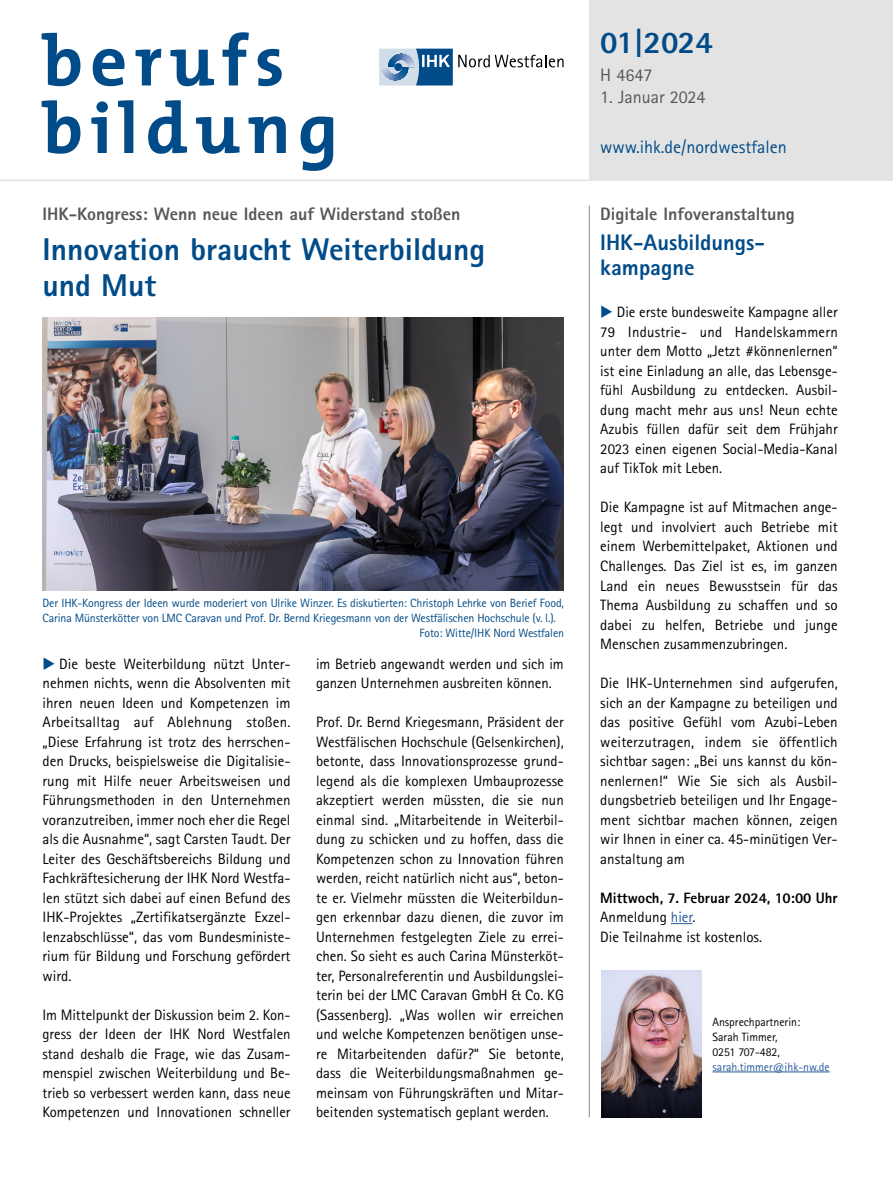
<style>
.page{position:relative;width:893px;height:1191px;background:#fff}
.page>*{position:absolute;margin:0;border:0;box-sizing:border-box;transform-origin:0 0}
.Headline_blau{font:800 31.5px/36px "Rotis Sans Serif";color:#004b88}
.Kopf_Ausgabe{font:800 31.5px "Rotis Sans Serif";letter-spacing:-.01em;color:#004b88}
.Headline_blau-2{font:800 22.5px/25.5px "Rotis Sans Serif";color:#004b88}
.Overline{font:800 18px "Rotis Sans Serif";color:#575756}
.Kopf_Infos{font:18px "Rotis Sans Serif";color:#004b88}
.Kopf_Infos-2{font:18px "Rotis Sans Serif";color:#575756}
.Copy{font:15px/19.5px "Rotis Sans Serif";color:#000;text-align:justify}
.Copy-2{font:800 15px "Rotis Sans Serif";color:#000}
.Bildunterschrift{font:12px "Rotis Sans Serif";letter-spacing:-.01em;color:#004b88}
.Bildunterschrift-2{font:12px/15px "Rotis Sans Serif";color:#000}
.Bildunterschrift-3{font:12px "Rotis Sans Serif";color:#275b9b}
.Bildunterschrift-4{font:12px "Rotis Sans Serif";letter-spacing:-.02em;color:#000}
.s1{color:#004b88}
.s2{color:#275b9b}
</style>
<div class="page">
<img style="left:43px;top:317px;width:521px;height:273px">
<div style="left:590px;top:0;width:303px;height:181px;background:#e3e3e3"></div>
<svg style="left:671px;top:923px;width:21px;height:1px"></svg>
<svg style="left:379px;top:49px;width:185px;height:36px"></svg>
<svg style="left:42px;top:100px;width:291px;height:71px"></svg>
<svg style="left:42px;top:32px;width:240px;height:54px"></svg>
<hr style="left:0;top:179px;width:893px;height:2px;background:#e3e3e3">
<hr style="left:589px;top:206px;width:1px;height:911px;background:#878787">
<hr style="left:712px;top:1071px;width:118px;height:1px;background:#275b9b">
<img style="left:601px;top:970px;width:101px;height:147px">
<p class="Overline" style="left:43px;top:202px;width:419px">IHK-Kongress: Wenn neue Ideen auf Widerstand stoßen</p>
<p class="Headline_blau" style="left:43px;top:231px;width:444px">Innovation braucht Weiterbildung und Mut</p>
<p class="Bildunterschrift" style="left:43px;top:596px;width:523px">Der IHK-Kongress der Ideen wurde moderiert von Ulrike Winzer. Es diskutierten: Christoph Lehrke von Berief Food,</p>
<p class="Bildunterschrift" style="left:43px;top:611px;width:515px">Carina Münsterkötter von LMC Caravan und Prof. Dr. Bernd Kriegesmann von der Westfälischen Hochschule (v. l.).</p>
<p class="Bildunterschrift" style="left:420px;top:626px;width:146px">Foto: Witte/IHK Nord Westfalen</p>
<p class="Copy" style="left:43px;top:653px;width:250px"><span class="s1">◆</span> Die beste Weiterbildung nützt Unter&shy;nehmen nichts, wenn die Absolventen mit ihren neuen Ideen und Kompetenzen im Arbeitsalltag auf Ablehnung stoßen. „Diese Erfahrung ist trotz des herrschen&shy;den Drucks, beispielsweise die Digitalisie&shy;rung mit Hilfe neuer Arbeitsweisen und Führungsmethoden in den Unternehmen voranzutreiben, immer noch eher die Regel als die Ausnahme“, sagt Carsten Taudt. Der Leiter des Geschäftsbereichs Bildung und Fachkräftesicherung der IHK Nord Westfa&shy;len stützt sich dabei auf einen Befund des IHK-Projektes „Zertifikatsergänzte Exzel&shy;lenzabschlüsse“, das vom Bundesministe&shy;rium für Bildung und Forschung gefördert wird.</p>
<p class="Copy" style="left:43px;top:1004px;width:250px">Im Mittelpunkt der Diskussion beim 2. Kon&shy;gress der Ideen der IHK Nord Westfalen stand deshalb die Frage, wie das Zusam&shy;menspiel zwischen Weiterbildung und Be&shy;trieb so verbessert werden kann, dass neue Kompetenzen und Innovationen schneller</p>
<p class="Copy" style="left:316px;top:653px;width:249px">im Betrieb angewandt werden und sich im ganzen Unternehmen ausbreiten können.</p>
<p class="Copy" style="left:316px;top:712px;width:249px">Prof. Dr. Bernd Kriegesmann, Präsident der Westfälischen Hochschule (Gelsenkirchen), betonte, dass Innovationsprozesse grund&shy;legend als die komplexen Umbauprozesse akzeptiert werden müssten, die sie nun einmal sind. „Mitarbeitende in Weiterbil&shy;dung zu schicken und zu hoffen, dass die Kompetenzen schon zu Innovation führen werden, reicht natürlich nicht aus“, beton&shy;te er. Vielmehr müssten die Weiterbildun&shy;gen erkennbar dazu dienen, die zuvor im Unternehmen festgelegten Ziele zu errei&shy;chen. So sieht es auch Carina Münsterköt&shy;ter, Personalreferentin und Ausbildungslei&shy;terin bei der LMC Caravan GmbH &amp; Co. KG (Sassenberg). „Was wollen wir erreichen und welche Kompetenzen benötigen unse&shy;re Mitarbeitenden dafür?“ Sie betonte, dass die Weiterbildungsmaßnahmen ge&shy;meinsam von Führungskräften und Mitar&shy;beitenden systematisch geplant werden.</p>
<p class="Kopf_Ausgabe" style="left:600px;top:23px;width:114px">01|2024</p>
<p class="Kopf_Infos-2" style="left:600px;top:64px;width:54px">H 4647</p>
<p class="Kopf_Infos-2" style="left:600px;top:87px;width:107px">1. Januar 2024</p>
<p class="Kopf_Infos" style="left:600px;top:136px;width:188px">www.ihk.de/nordwestfalen</p>
<p class="Overline" style="left:600px;top:202px;width:196px">Digitale Infoveranstaltung</p>
<p class="Headline_blau-2" style="left:600px;top:229px;width:164px">IHK-Ausbildungs&shy;kampagne</p>
<p class="Copy" style="left:600px;top:302px;width:239px"><span class="s1">◆</span> Die erste bundesweite Kampagne aller 79 Industrie- und Handelskammern unter dem Motto „Jetzt #könnenlernen“ ist eine Einladung an alle, das Lebensge&shy;fühl Ausbildung zu entdecken. Ausbil&shy;dung macht mehr aus uns! Neun echte Azubis füllen dafür seit dem Frühjahr 2023 einen eigenen Social-Media-Kanal auf TikTok mit Leben.</p>
<p class="Copy" style="left:600px;top:497px;width:239px">Die Kampagne ist auf Mitmachen ange&shy;legt und involviert auch Betriebe mit einem Werbemittelpaket, Aktionen und Challenges. Das Ziel ist es, im ganzen Land ein neues Bewusstsein für das Thema Ausbildung zu schaffen und so dabei zu helfen, Betriebe und junge Menschen zusammenzubringen.</p>
<p class="Copy" style="left:600px;top:673px;width:239px">Die IHK-Unternehmen sind aufgerufen, sich an der Kampagne zu beteiligen und das positive Gefühl vom Azubi-Leben weiterzutragen, indem sie öffentlich sichtbar sagen: „Bei uns kannst du kön&shy;nenlernen!“ Wie Sie sich als Ausbil&shy;dungsbetrieb beteiligen und Ihr Engage&shy;ment sichtbar machen können, zeigen wir Ihnen in einer ca. 45-minütigen Ver&shy;anstaltung am</p>
<p class="Copy-2" style="left:600px;top:888px;width:239px">Mittwoch, 7. Februar 2024, 10:00 Uhr</p>
<p class="Copy" style="left:600px;top:907px;width:97px">Anmeldung <span class="s2">hier</span>.</p>
<p class="Copy" style="left:600px;top:926px;width:163px">Die Teilnahme ist kostenlos.</p>
<p class="Bildunterschrift-2" style="left:712px;top:1014px;width:89px">Ansprechpartnerin:<br>Sarah Timmer,</p>
<p class="Bildunterschrift-4" style="left:712px;top:1044px;width:69px">0251 707-482,</p>
<p class="Bildunterschrift-3" style="left:712px;top:1059px;width:119px">sarah.timmer@ihk-nw.de</p>
</div>
